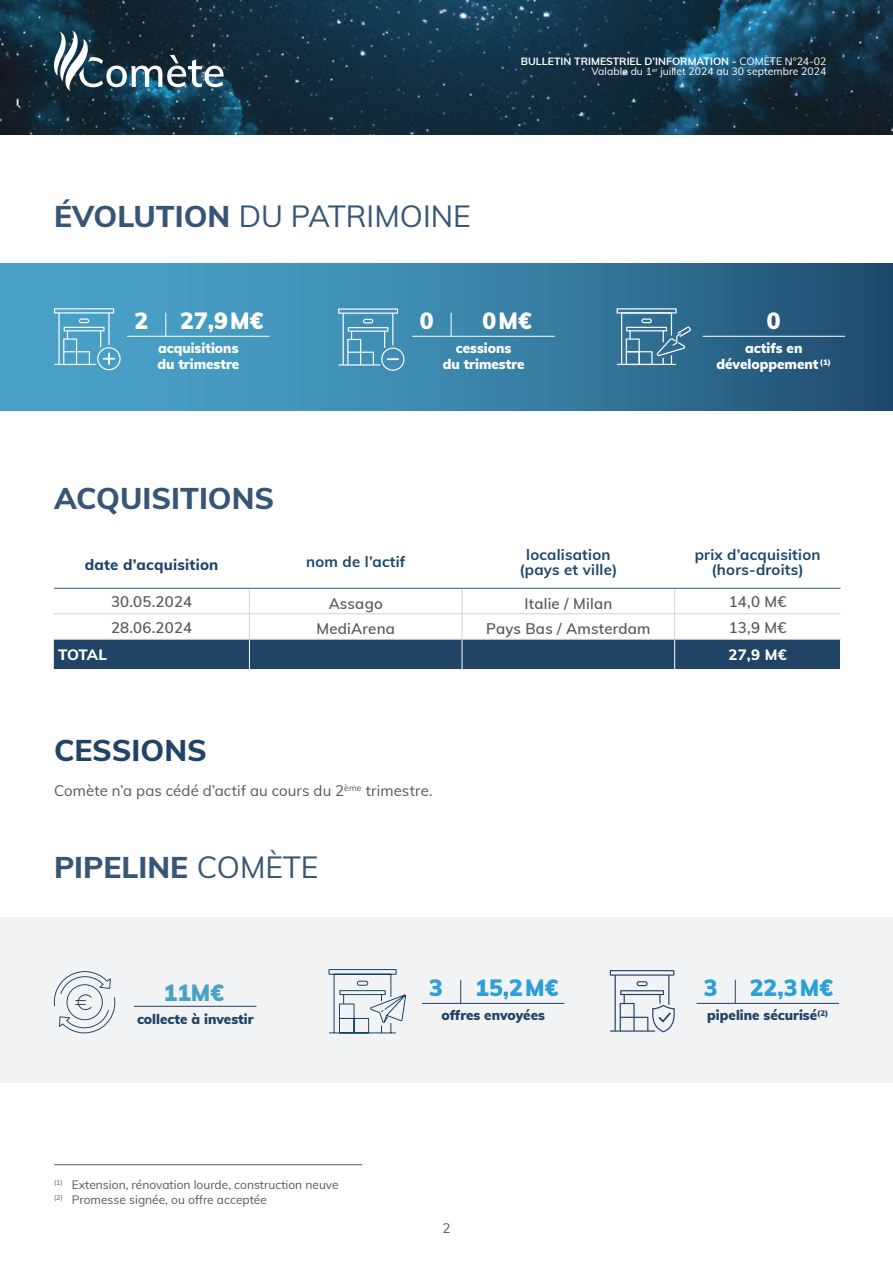
<style>
.page{position:relative;width:893px;height:1263px;background:#fff}
.page>*{position:absolute;margin:0;border:0;box-sizing:border-box;transform-origin:0 0}
.t1{font:800 30px "Muli";color:#375675}
.t2{font:30px "Muli";color:#375675}
.t3{font:800 30px "Muli";color:#214366}
.t4{font:900 22.95px "Muli";letter-spacing:.05em;color:#2c9fd7}
.t5{font:900 22.95px "Muli";color:#fff}
.t6{font:900 22.95px "Muli";color:#48a2c8}
.TEXTE_COURANT_TABLEAU_FOND_BLANC{font:600 15px "Muli";letter-spacing:.015em;color:#57585a}
.TEXTE_TABLEAU_TITRE_FOND_SOMBRE{font:700 15px "Muli";letter-spacing:.015em;color:#1a4668}
.PARAGRAPHE_TEXTE_COURANT{font:15px "Muli";letter-spacing:.005em;color:#57585a}
.TEXTE_TABLEAU_TITRE_FOND_SOMBRE-2{font:800 15px "Muli";letter-spacing:.015em;color:#1f4266}
.TEXTE_COURANT_TABLEAU_FOND_BLANC-2{font:800 15px "Muli";letter-spacing:-.025em;color:#fff}
.texte_bleu_chiffres_clés{font:900 13.5px/16.2px "Muli";color:#fff;text-align:center}
.texte_bleu_chiffres_clés-2{font:900 13.5px "Muli";color:#214366}
.t7{font:13.5px "Muli";color:#57585a}
.texte_bleu_chiffres_clés-3{font:12px "Muli";color:#57585a}
.t8{font:700 10.5px "Muli";color:#fff}
.t9{font:10.5px "Muli";color:#fff}
.s1{font-weight:800}
.s2{font-weight:400}
</style>
<div class="page">
<div style="left:0;top:917px;width:893px;height:165px;background:#f2f3f4"></div>
<img style="left:0;top:0;width:893px;height:134px">
<svg style="left:54px;top:31px;width:170px;height:60px"></svg>
<svg style="left:54px;top:589px;width:786px;height:80px"></svg>
<hr style="left:54px;top:639px;width:195px;height:1px;background:#d1d2d4">
<hr style="left:249px;top:639px;width:213px;height:1px;background:#d1d2d4">
<hr style="left:462px;top:639px;width:213px;height:1px;background:#d1d2d4">
<hr style="left:675px;top:639px;width:166px;height:1px;background:#d1d2d4">
<hr style="left:249px;top:588px;width:213px;height:1px;background:#2d5779">
<hr style="left:462px;top:588px;width:213px;height:1px;background:#2d5779">
<hr style="left:675px;top:588px;width:165px;height:1px;background:#2d5779">
<hr style="left:54px;top:588px;width:195px;height:1px;background:#2d5779">
<hr style="left:54px;top:1164px;width:308px;height:1px;background:#57585a">
<div style="left:0;top:264px;width:893px;height:146px;background:linear-gradient(to right,#4fafd5,#235477)"></div>
<svg style="left:165px;top:313px;width:1px;height:23px"></svg>
<svg style="left:54px;top:308px;width:67px;height:62px;background:#66afce"></svg>
<hr style="left:127px;top:336px;width:142px;height:1px;background:#fff">
<svg style="left:338px;top:308px;width:66px;height:63px;background:#5ea0c0"></svg>
<svg style="left:451px;top:313px;width:1px;height:23px"></svg>
<hr style="left:412px;top:336px;width:143px;height:1px;background:#fff">
<svg style="left:617px;top:308px;width:74px;height:57px;background:#5487a5"></svg>
<hr style="left:703px;top:336px;width:142px;height:1px;background:#fff">
<svg style="left:610px;top:970px;width:65px;height:62px"></svg>
<hr style="left:134px;top:1006px;width:123px;height:1px;background:#214366">
<svg style="left:54px;top:971px;width:61px;height:62px"></svg>
<svg style="left:460px;top:980px;width:1px;height:23px"></svg>
<hr style="left:422px;top:1003px;width:142px;height:1px;background:#214366">
<svg style="left:328px;top:969px;width:78px;height:65px"></svg>
<svg style="left:735px;top:980px;width:1px;height:23px"></svg>
<hr style="left:697px;top:1003px;width:142px;height:1px;background:#214366">
<p class="t2" style="left:54px;top:194px;width:418px"><span class="s1">ÉVOLUTION</span> DU PATRIMOINE</p>
<p class="t8" style="left:521px;top:53px;width:307px">BULLETIN TRIMESTRIEL D’INFORMATION - <span class="s2">COMÈTE N°24-02</span></p>
<p class="t9" style="left:592px;top:64px;width:236px">Valable du 1<sup>er</sup> juillet 2024 au 30 septembre 2024</p>
<p class="t5" style="left:134px;top:304px;width:15px">2</p>
<p class="t5" style="left:180px;top:304px;width:85px">27,9M€</p>
<p class="texte_bleu_chiffres_clés" style="left:158px;top:340px;width:82px">acquisitions</p>
<p class="texte_bleu_chiffres_clés" style="left:157px;top:356px;width:83px">du trimestre</p>
<p class="t5" style="left:420px;top:304px;width:15px">0</p>
<p class="t5" style="left:483px;top:304px;width:51px">0M€</p>
<p class="texte_bleu_chiffres_clés" style="left:456px;top:340px;width:57px">cessions</p>
<p class="texte_bleu_chiffres_clés" style="left:443px;top:356px;width:83px">du trimestre</p>
<p class="t1" style="left:54px;top:476px;width:222px">ACQUISITIONS</p>
<p class="TEXTE_TABLEAU_TITRE_FOND_SOMBRE-2" style="left:85px;top:554px;width:135px">date d’acquisition</p>
<p class="TEXTE_TABLEAU_TITRE_FOND_SOMBRE" style="left:306px;top:551px;width:101px">nom de l’actif</p>
<p class="TEXTE_TABLEAU_TITRE_FOND_SOMBRE" style="left:526px;top:543px;width:86px">localisation</p>
<p class="TEXTE_TABLEAU_TITRE_FOND_SOMBRE" style="left:519px;top:558px;width:100px">(pays et ville)</p>
<p class="t5" style="left:767px;top:304px;width:15px">0</p>
<p class="texte_bleu_chiffres_clés" style="left:717px;top:340px;width:116px">actifs en développement <sup>(1)</sup></p>
<p class="TEXTE_TABLEAU_TITRE_FOND_SOMBRE" style="left:695px;top:543px;width:127px">prix d’acquisition</p>
<p class="TEXTE_TABLEAU_TITRE_FOND_SOMBRE" style="left:711px;top:558px;width:94px">(hors-droits)</p>
<p class="TEXTE_COURANT_TABLEAU_FOND_BLANC" style="left:111px;top:591px;width:83px">30.05.2024</p>
<p class="TEXTE_COURANT_TABLEAU_FOND_BLANC" style="left:329px;top:592px;width:56px">Assago</p>
<p class="TEXTE_COURANT_TABLEAU_FOND_BLANC" style="left:524px;top:592px;width:89px">Italie / Milan</p>
<p class="TEXTE_COURANT_TABLEAU_FOND_BLANC" style="left:729px;top:591px;width:59px">14,0 M€</p>
<p class="TEXTE_COURANT_TABLEAU_FOND_BLANC" style="left:111px;top:616px;width:83px">28.06.2024</p>
<p class="TEXTE_COURANT_TABLEAU_FOND_BLANC" style="left:317px;top:618px;width:80px">MediArena</p>
<p class="TEXTE_COURANT_TABLEAU_FOND_BLANC" style="left:486px;top:618px;width:166px">Pays Bas / Amsterdam</p>
<p class="TEXTE_COURANT_TABLEAU_FOND_BLANC" style="left:729px;top:616px;width:59px">13,9 M€</p>
<p class="TEXTE_COURANT_TABLEAU_FOND_BLANC-2" style="left:58px;top:644px;width:51px">TOTAL</p>
<p class="TEXTE_COURANT_TABLEAU_FOND_BLANC-2" style="left:728px;top:644px;width:60px">27,9 M€</p>
<p class="t3" style="left:54px;top:729px;width:154px">CESSIONS</p>
<p class="PARAGRAPHE_TEXTE_COURANT" style="left:54px;top:780px;width:380px">Comète n’a pas cédé d’actif au cours du 2<sup>ème</sup> trimestre.</p>
<p class="t1" style="left:54px;top:845px;width:266px">PIPELINE <span class="s2">COMÈTE</span></p>
<p class="t6" style="left:163px;top:976px;width:62px">11M€</p>
<p class="texte_bleu_chiffres_clés-2" style="left:137px;top:1009px;width:118px">collecte à investir</p>
<p class="texte_bleu_chiffres_clés-3" style="left:54px;top:1176px;width:286px"><sup>(1)</sup> Extension, rénovation lourde, construction neuve</p>
<p class="texte_bleu_chiffres_clés-3" style="left:54px;top:1191px;width:215px"><sup>(2)</sup> Promesse signée, ou offre acceptée</p>
<p class="t4" style="left:429px;top:971px;width:15px">3</p>
<p class="t4" style="left:475px;top:971px;width:85px">15,2M€</p>
<p class="texte_bleu_chiffres_clés-2" style="left:441px;top:1005px;width:105px">offres envoyées</p>
<p class="t7" style="left:442px;top:1218px;width:10px">2</p>
<p class="t4" style="left:704px;top:971px;width:15px">3</p>
<p class="t4" style="left:750px;top:971px;width:85px">22,3M€</p>
<p class="texte_bleu_chiffres_clés-2" style="left:707px;top:1005px;width:123px">pipeline sécurisé<sup>(2)</sup></p>
</div>
